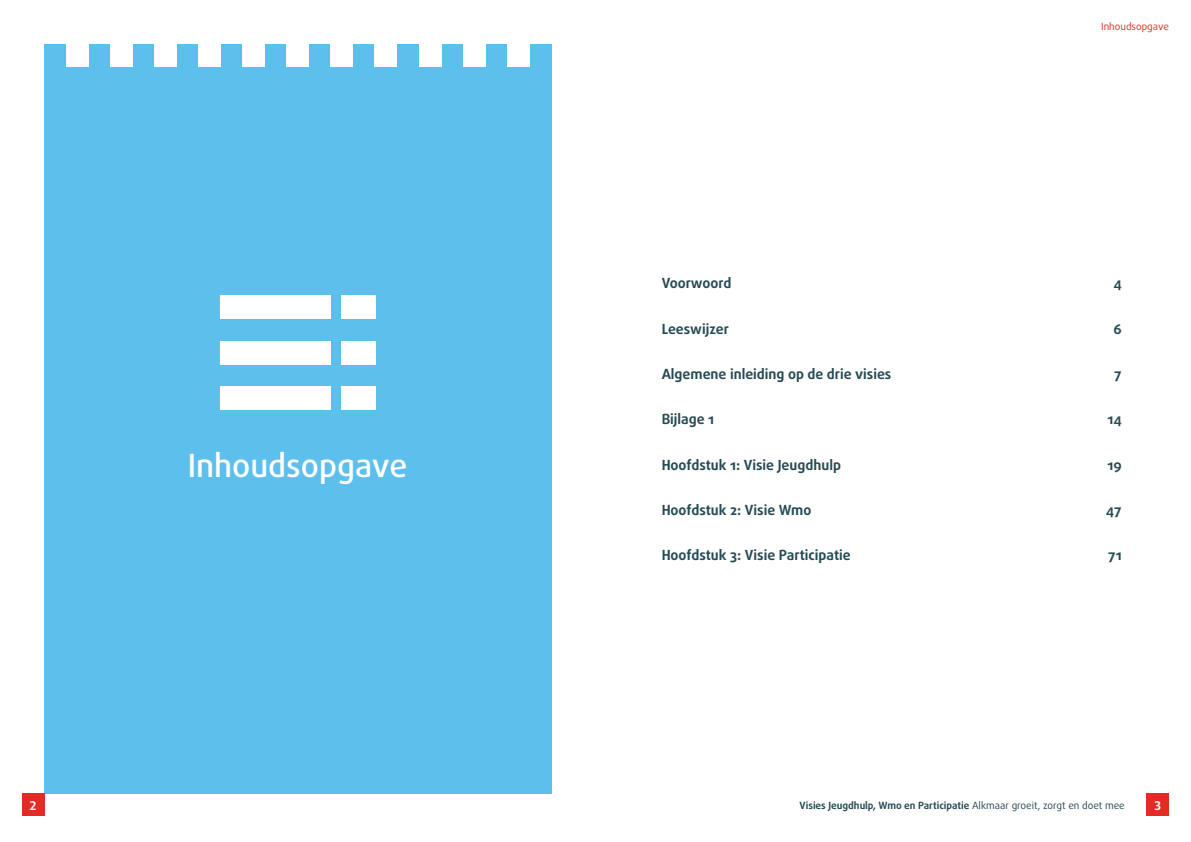
<style>
.page{position:relative;width:1191px;height:842px;background:#fff}
.page>*{position:absolute;margin:0;border:0;box-sizing:border-box;transform-origin:0 0}
.hoofdstuk{font:500 32px "Daxline Pro";color:#fff}
.t1{font:700 14px "Daxline Pro";color:#254a53}
.t2{font:700 12px "Daxline Pro";color:#fff}
.t3{font:700 10px "Daxline Pro";color:#254a53}
.t4{font:10px "Daxline Pro";color:#e12c26}
.s1{font-weight:400}
</style>
<div class="page">
<div style="left:44px;top:44px;width:507px;height:750px;background:#5dbfec"></div>
<div style="left:66px;top:22px;width:22px;height:44px;background:#fff"></div>
<div style="left:110px;top:22px;width:22px;height:44px;background:#fff"></div>
<div style="left:154px;top:22px;width:22px;height:44px;background:#fff"></div>
<div style="left:198px;top:22px;width:22px;height:44px;background:#fff"></div>
<div style="left:243px;top:22px;width:22px;height:44px;background:#fff"></div>
<div style="left:287px;top:22px;width:22px;height:44px;background:#fff"></div>
<div style="left:331px;top:22px;width:22px;height:44px;background:#fff"></div>
<div style="left:375px;top:22px;width:22px;height:44px;background:#fff"></div>
<div style="left:419px;top:22px;width:22px;height:44px;background:#fff"></div>
<div style="left:463px;top:22px;width:22px;height:44px;background:#fff"></div>
<div style="left:507px;top:22px;width:22px;height:44px;background:#fff"></div>
<div style="left:1146px;top:794px;width:23px;height:22px;background:#e12c26"></div>
<div style="left:22px;top:794px;width:22px;height:22px;background:#e12c26"></div>
<div style="left:220px;top:295px;width:110px;height:24px;background:#fff"></div>
<div style="left:220px;top:341px;width:110px;height:24px;background:#fff"></div>
<div style="left:220px;top:386px;width:110px;height:24px;background:#fff"></div>
<div style="left:341px;top:295px;width:34px;height:24px;background:#fff"></div>
<div style="left:341px;top:341px;width:34px;height:24px;background:#fff"></div>
<div style="left:341px;top:386px;width:34px;height:24px;background:#fff"></div>
<p class="hoofdstuk" style="left:188px;top:444px;width:221px">Inhoudsopgave</p>
<p class="t4" style="left:1101px;top:20px;width:69px">Inhoudsopgave</p>
<p class="t1" style="left:661px;top:274px;width:71px">Voorwoord</p>
<p class="t1" style="left:1113px;top:274px;width:10px">4</p>
<p class="t1" style="left:661px;top:319px;width:69px">Leeswijzer</p>
<p class="t1" style="left:1113px;top:319px;width:10px">6</p>
<p class="t1" style="left:661px;top:365px;width:231px">Algemene inleiding op de drie visies</p>
<p class="t1" style="left:1114px;top:365px;width:9px">7</p>
<p class="t1" style="left:661px;top:410px;width:54px">Bijlage 1</p>
<p class="t1" style="left:1107px;top:410px;width:16px">14</p>
<p class="t1" style="left:661px;top:455px;width:181px">Hoofdstuk 1: Visie Jeugdhulp</p>
<p class="t1" style="left:1107px;top:455px;width:16px">19</p>
<p class="t1" style="left:661px;top:501px;width:151px">Hoofdstuk 2: Visie Wmo</p>
<p class="t1" style="left:1105px;top:501px;width:17px">47</p>
<p class="t1" style="left:661px;top:546px;width:191px">Hoofdstuk 3: Visie Participatie</p>
<p class="t1" style="left:1108px;top:546px;width:15px">71</p>
<p class="t2" style="left:30px;top:797px;width:8px">2</p>
<p class="t2" style="left:1154px;top:797px;width:8px">3</p>
<p class="t3" style="left:799px;top:798px;width:327px">Visies Jeugdhulp, Wmo en Participatie <span class="s1">Alkmaar groeit, zorgt en doet mee</span></p>
</div>
